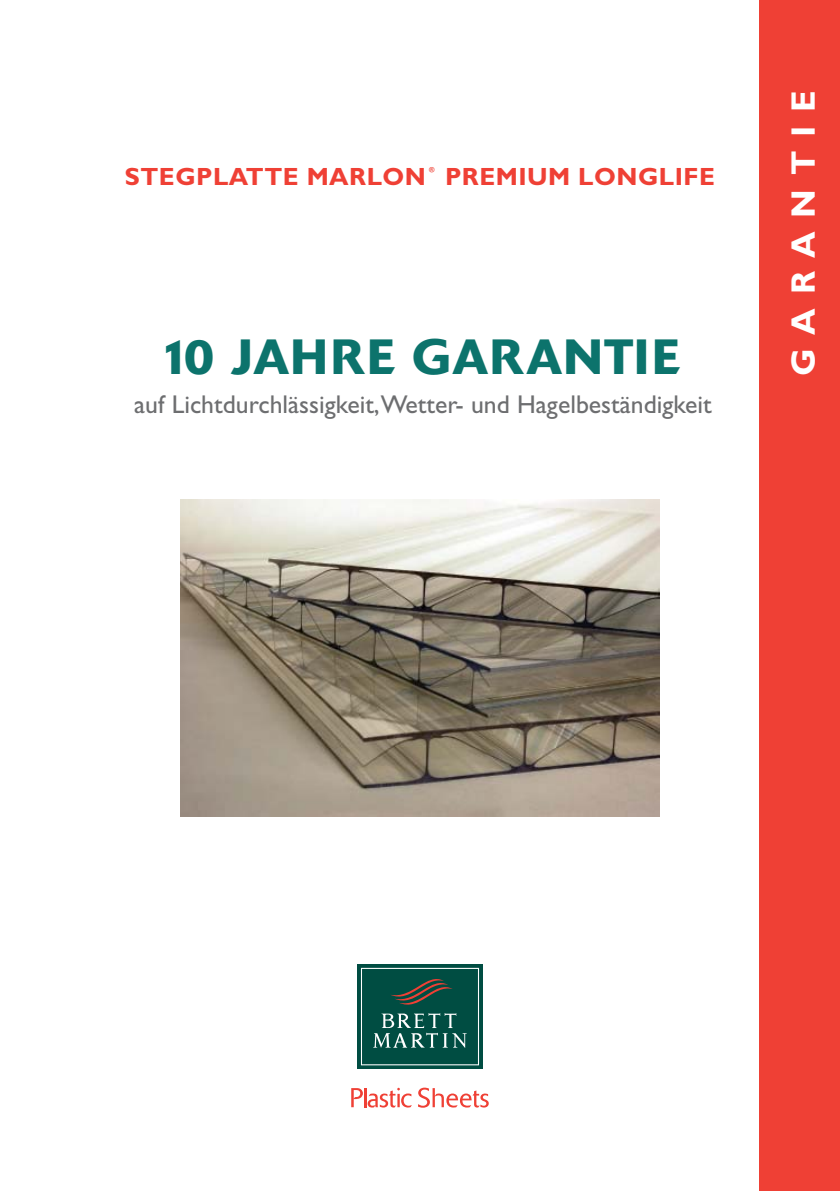
<style>
.page{position:relative;width:840px;height:1191px;background:#fff}
.page>*{position:absolute;margin:0;border:0;box-sizing:border-box;transform-origin:0 0}
.t1{font:500 49px "Delta";letter-spacing:.035em;color:#0c736c}
.t2{font:700 34px "Gill Sans CE";letter-spacing:.4em;color:#fff}
.t3{font:25.8px "Gill Sans CE";color:#6d6e70}
.t4{font:700 25px "Gill Sans CE";letter-spacing:.02em;color:#ef4035}
</style>
<div class="page">
<div style="left:759px;top:0;width:80px;height:1191px;background:#ef4035"></div>
<svg style="left:351px;top:1087px;width:60px;height:20px"></svg>
<svg style="left:418px;top:1087px;width:70px;height:20px"></svg>
<div style="left:357px;top:964px;width:125px;height:105px;background:linear-gradient(to right,#004d42,#014d42)"></div>
<svg style="left:361px;top:968px;width:118px;height:97px;background:#1d5d53"></svg>
<img style="left:181px;top:499px;width:477px;height:317px">
<p class="t4" style="left:125px;top:167px;width:591px">STEGPLATTE MARLON<sup>®</sup> PREMIUM LONGLIFE</p>
<h1 class="t1" style="left:159px;top:339px;width:522px">10 JAHRE GARANTIE</h1>
<p class="t3" style="left:134px;top:394px;width:578px">auf Lichtdurchlässigkeit,Wetter- und Hagelbeständigkeit</p>
<h2 class="t2" style="left:790px;top:376px;width:287px;rotate:-90deg">GARANTIE</h2>
</div>
